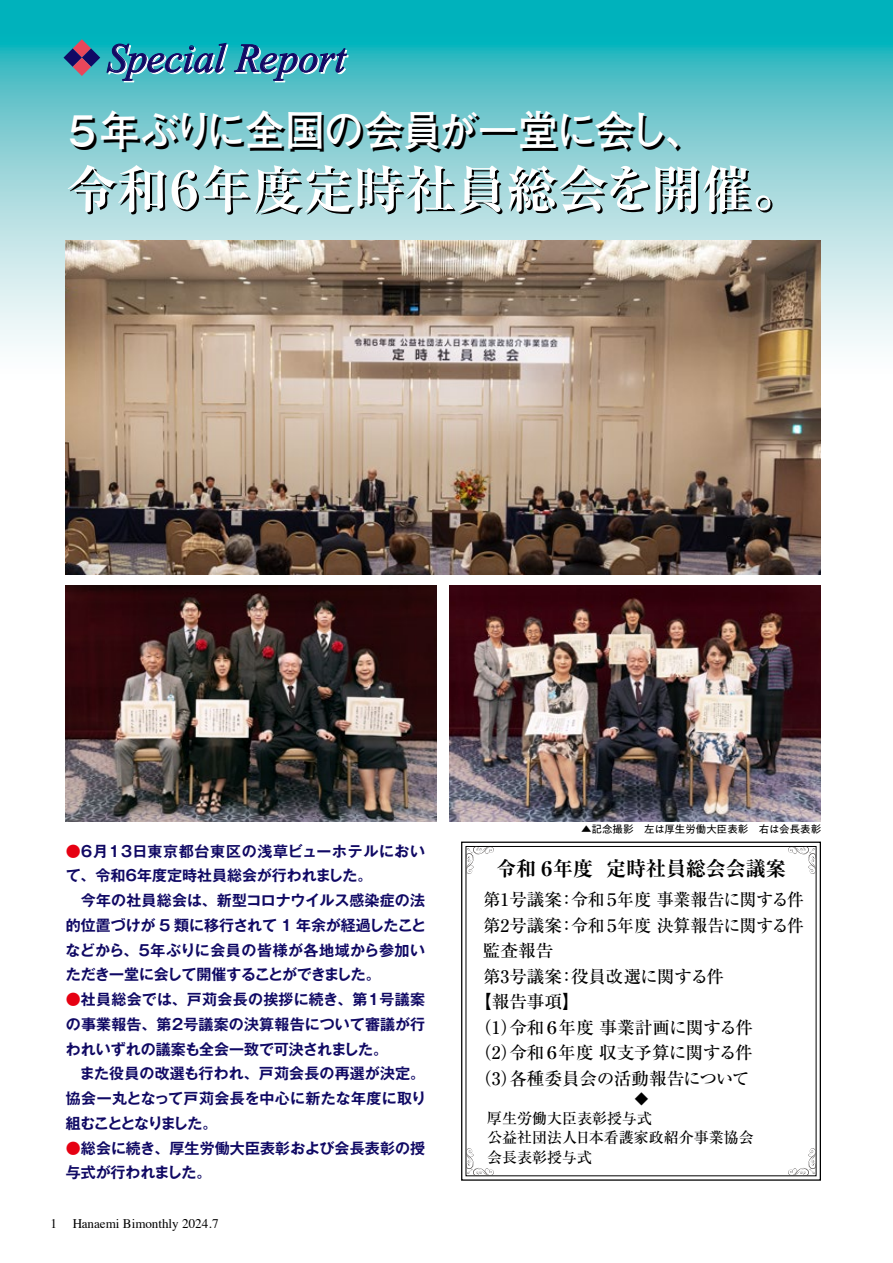
<style>
.page{position:relative;width:893px;height:1263px;background:#fff}
.page>*{position:absolute;margin:0;border:0;box-sizing:border-box;transform-origin:0 0}
.t1{font:700 51px "Ryumin Pr 6";color:#040000}
.t2{font:700 42px "Futo Go B101 Pr 6";letter-spacing:-.025em;color:#000;scale:.95 1}
.t3{font:italic 40.5px "Times New Roman";color:#130964}
.t4{font:700 expanded 20.1px "Ryumin Pr 6";color:#000}
.t5{font:500 17.25px "Ryumin Pr 6";color:#000}
.t6{font:500 17.25px "Ryumin Pr 6";letter-spacing:-.03em;color:#000}
.t7{font:700 15px/24.8px "Gothic MB101 Pr 6 De";color:#100964}
.t8{font:500 15px/19.5px "Ryumin Pr 6";color:#000}
.t9{font:13.5px "Koz Go Pr 6 N";color:#000}
.t10{font:13.2px "Times";color:#000}
.t11{font:10.5px "PA1 Gothic Std";color:#000}
.s1{color:#fff}
.s2{color:#e60012}
</style>
<div class="page">
<svg style="left:0;top:0;width:893px;height:383px"></svg>
<svg style="left:106px;top:42px;width:243px;height:41px"></svg>
<svg style="left:64px;top:39px;width:36px;height:37px"></svg>
<div style="left:461px;top:841px;width:360px;height:340px;border:1px solid #000"></div>
<svg style="left:465px;top:846px;width:29px;height:28px"></svg>
<svg style="left:788px;top:846px;width:29px;height:28px"></svg>
<svg style="left:465px;top:1148px;width:29px;height:29px"></svg>
<svg style="left:788px;top:1148px;width:29px;height:29px"></svg>
<img style="left:450px;top:585px;width:371px;height:236px">
<img style="left:66px;top:585px;width:371px;height:236px">
<img style="left:66px;top:241px;width:755px;height:333px">
<h3 class="t3" style="left:107px;top:30px;width:240px">Special Report</h3>
<h2 class="t2" style="left:62px;top:99px;width:680px"><span class="s1">５年ぶりに全国</span>の会員が一堂に会し、</h2>
<h1 class="t1" style="left:68px;top:151px;width:739px">令和６年度定時社員総会を開催。</h1>
<p class="t7" style="left:66px;top:838px;width:362px"><span class="s2">●</span>６月１３日東京都台東区の浅草ビューホテルにおいて、令和６年度定時社員総会が行われました。<br>　今年の社員総会は、新型コロナウイルス感染症の法的位置づけが 5 類に移行されて 1 年余が経過したことなどから、５年ぶりに会員の皆様が各地域から参加いただき一堂に会して開催することができました。</p>
<p class="t7" style="left:66px;top:986px;width:362px"><span class="s2">●</span>社員総会では、戸苅会長の挨拶に続き、第１号議案の事業報告、第２号議案の決算報告について審議が行われいずれの議案も全会一致で可決されました。<br>　また役員の改選も行われ、戸苅会長の再選が決定。協会一丸となって戸苅会長を中心に新たな年度に取り組むこととなりました。</p>
<p class="t7" style="left:66px;top:1135px;width:361px"><span class="s2">●</span>総会に続き、厚生労働大臣表彰および会長表彰の授与式が行われました。</p>
<p class="t10" style="left:51px;top:1211px;width:170px">1 Hanaemi Bimonthly 2024.7</p>
<p class="t11" style="left:581px;top:823px;width:242px">▲記念撮影　左は厚生労働大臣表彰　右は会長表彰</p>
<h3 class="t4" style="left:496px;top:853px;width:291px">令和６年度 定時社員総会会議案</h3>
<p class="t5" style="left:483px;top:886px;width:323px">第1号議案：令和５年度 事業報告に関する件</p>
<p class="t5" style="left:483px;top:912px;width:323px">第2号議案：令和５年度 決算報告に関する件</p>
<p class="t5" style="left:483px;top:937px;width:72px">監査報告</p>
<p class="t5" style="left:483px;top:963px;width:243px">第3号議案：役員改選に関する件</p>
<p class="t5" style="left:474px;top:988px;width:107px">【報告事項】</p>
<p class="t6" style="left:474px;top:1014px;width:280px">（1）令和６年度 事業計画に関する件</p>
<p class="t6" style="left:474px;top:1039px;width:280px">（2）令和６年度 収支予算に関する件</p>
<p class="t5" style="left:474px;top:1065px;width:277px">（3）各種委員会の活動報告について</p>
<p class="t9" style="left:635px;top:1091px;width:15px">◆</p>
<p class="t8" style="left:487px;top:1107px;width:268px">厚生労働大臣表彰授与式<br>公益社団法人日本看護家政紹介事業協会会長表彰授与式</p>
</div>
